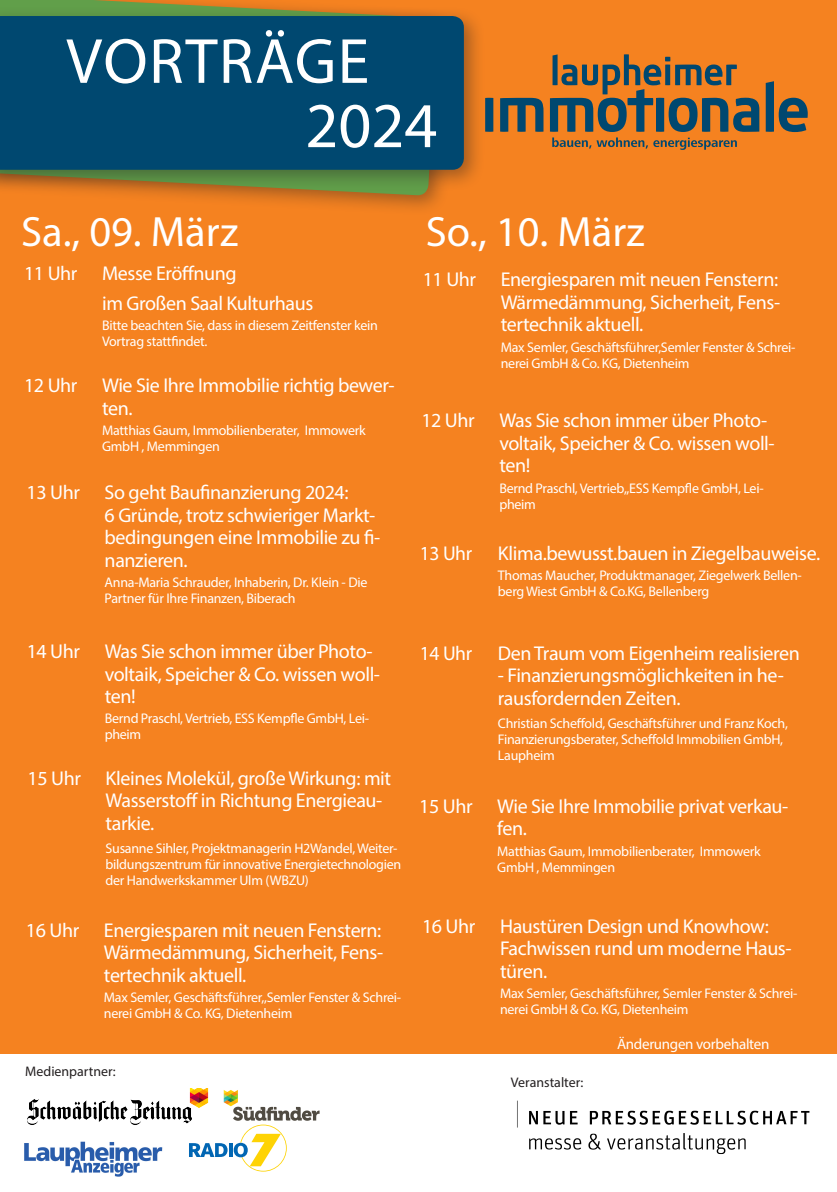
<style>
.page{position:relative;width:837px;height:1192px;background:#fff}
.page>*{position:absolute;margin:0;border:0;box-sizing:border-box;transform-origin:0 0}
.t1{font:64.3px/64.3px "Myriad Pro";letter-spacing:.02em;color:#fff}
.t2{font:42.5px "Myriad Pro";letter-spacing:.005em;color:#fff}
.t3{font:20px/22.5px "Myriad Pro";letter-spacing:-.02em;color:#fff}
.t4{font:15px "Myriad Pro";letter-spacing:-.02em;color:#fff}
.t5{font:14px/16px "Myriad Pro";letter-spacing:-.02em;color:#fff}
.t6{font:13.9px "Myriad Pro";color:#231f20}
</style>
<div class="page">
<div style="left:0;top:0;width:836px;height:1053px;background:#f58220"></div>
<div style="left:0;top:0;width:457px;height:216px;background:#231f20;opacity:.4"></div>
<svg style="left:0;top:0;width:437px;height:196px"></svg>
<div style="left:0;top:6px;width:485px;height:185px;background:#231f20;opacity:.4"></div>
<div style="left:0;top:16px;width:463px;height:154px;background:#004870"></div>
<img style="left:517px;top:1100px;width:293px;height:55px">
<img style="left:27px;top:1089px;width:182px;height:36px">
<img style="left:223px;top:1090px;width:97px;height:35px">
<img style="left:24px;top:1141px;width:139px;height:36px">
<svg style="left:485px;top:98px;width:8px;height:34px"></svg>
<svg style="left:500px;top:98px;width:43px;height:34px"></svg>
<svg style="left:765px;top:81px;width:42px;height:51px"></svg>
<svg style="left:549px;top:54px;width:210px;height:96px"></svg>
<svg style="left:189px;top:1143px;width:38px;height:14px"></svg>
<hr style="left:229px;top:1143px;width:3px;height:14px;background:#0166b3">
<svg style="left:233px;top:1125px;width:54px;height:47px"></svg>
<p class="t1" style="left:305px;top:28px;width:133px;text-indent:-239px">VORTRÄGE<br>2024</p>
<p class="t2" style="left:21px;top:206px;width:218px">Sa., 09. März</p>
<p class="t2" style="left:425px;top:206px;width:220px">So., 10. März</p>
<p class="t3" style="left:24px;top:262px;width:214px">11 Uhr Messe Eröffnung</p>
<p class="t3" style="left:102px;top:291px;width:213px">im Großen Saal Kulturhaus</p>
<p class="t5" style="left:102px;top:317px;width:277px">Bitte beachten Sie, dass in diesem Zeitfenster kein<br>Vortrag stattfindet.</p>
<p class="t3" style="left:102px;top:374px;width:294px;text-indent:-78px">12 Uhr Wie Sie Ihre Immobilie richtig bewer&shy;ten.</p>
<p class="t5" style="left:102px;top:422px;width:265px">Matthias Gaum, Immobilienberater, Immowerk<br>GmbH , Memmingen</p>
<p class="t3" style="left:105px;top:481px;width:277px;text-indent:-78px">13 Uhr So geht Baufinanzierung 2024:<br>6 Gründe, trotz schwieriger Markt&shy;bedingungen eine Immobilie zu fi&shy;nanzieren.</p>
<p class="t5" style="left:105px;top:574px;width:264px">Anna-Maria Schrauder, Inhaberin, Dr. Klein - Die<br>Partner für Ihre Finanzen, Biberach</p>
<p class="t3" style="left:105px;top:640px;width:277px;text-indent:-78px">14 Uhr Was Sie schon immer über Photo&shy;voltaik, Speicher &amp; Co. wissen woll&shy;ten!</p>
<p class="t5" style="left:105px;top:710px;width:266px">Bernd Praschl, Vertrieb, ESS Kempfle GmbH, Lei&shy;pheim</p>
<p class="t3" style="left:106px;top:767px;width:287px;text-indent:-78px">15 Uhr Kleines Molekül, große Wirkung: mit<br>Wasserstoff in Richtung Energieau&shy;tarkie.</p>
<p class="t5" style="left:106px;top:840px;width:297px">Susanne Sihler, Projektmanagerin H2Wandel, Weiter&shy;bildungszentrum für innovative Energietechnologien der Handwerkskammer Ulm (WBZU)</p>
<p class="t3" style="left:104px;top:918px;width:281px;text-align:justify;text-indent:-78px">16 Uhr Energiesparen mit neuen Fenstern:<br>Wärmedämmung, Sicherheit, Fens&shy;tertechnik aktuell.</p>
<p class="t5" style="left:104px;top:989px;width:299px">Max Semler, Geschäftsführer,,Semler Fenster &amp; Schrei&shy;nerei GmbH &amp; Co. KG, Dietenheim</p>
<p class="t6" style="left:25px;top:1063px;width:92px">Medienpartner:</p>
<p class="t3" style="left:500px;top:268px;width:281px;text-align:justify;text-indent:-78px">11 Uhr Energiesparen mit neuen Fenstern:<br>Wärmedämmung, Sicherheit, Fens&shy;tertechnik aktuell.</p>
<p class="t5" style="left:500px;top:339px;width:296px">Max Semler, Geschäftsführer,Semler Fenster &amp; Schrei&shy;nerei GmbH &amp; Co. KG, Dietenheim</p>
<p class="t3" style="left:499px;top:409px;width:277px;text-indent:-78px">12 Uhr Was Sie schon immer über Photo&shy;voltaik, Speicher &amp; Co. wissen woll&shy;ten!</p>
<p class="t5" style="left:499px;top:480px;width:266px">Bernd Praschl, Vertrieb,,ESS Kempfle GmbH, Lei&shy;pheim</p>
<p class="t3" style="left:420px;top:542px;width:54px">13 Uhr</p>
<p class="t3" style="left:497px;top:542px;width:323px">Klima.bewusst.bauen in Ziegelbauweise.</p>
<p class="t5" style="left:497px;top:567px;width:305px">Thomas Maucher, Produktmanager, Ziegelwerk Bellen&shy;berg Wiest GmbH &amp; Co.KG, Bellenberg</p>
<p class="t3" style="left:420px;top:642px;width:54px">14 Uhr</p>
<p class="t3" style="left:497px;top:642px;width:303px">Den Traum vom Eigenheim realisieren</p>
<p class="t3" style="left:497px;top:664px;width:287px">- Finanzierungsmöglichkeiten in he&shy;rausfordernden Zeiten.</p>
<p class="t5" style="left:497px;top:715px;width:291px">Christian Scheffold, Geschäftsführer und Franz Koch,<br>Finanzierungsberater, Scheffold Immobilien GmbH,<br>Laupheim</p>
<p class="t3" style="left:497px;top:795px;width:292px;text-indent:-78px">15 Uhr Wie Sie Ihre Immobilie privat verkau&shy;fen.</p>
<p class="t5" style="left:497px;top:843px;width:265px">Matthias Gaum, Immobilienberater, Immowerk<br>GmbH , Memmingen</p>
<p class="t3" style="left:500px;top:914px;width:293px;text-indent:-78px">16 Uhr Haustüren Design und Knowhow:<br>Fachwissen rund um moderne Haus&shy;türen.</p>
<p class="t5" style="left:500px;top:985px;width:299px">Max Semler, Geschäftsführer, Semler Fenster &amp; Schrei&shy;nerei GmbH &amp; Co. KG, Dietenheim</p>
<p class="t6" style="left:511px;top:1074px;width:74px">Veranstalter:</p>
<p class="t4" style="left:617px;top:1035px;width:154px">Änderungen vorbehalten</p>
</div>
